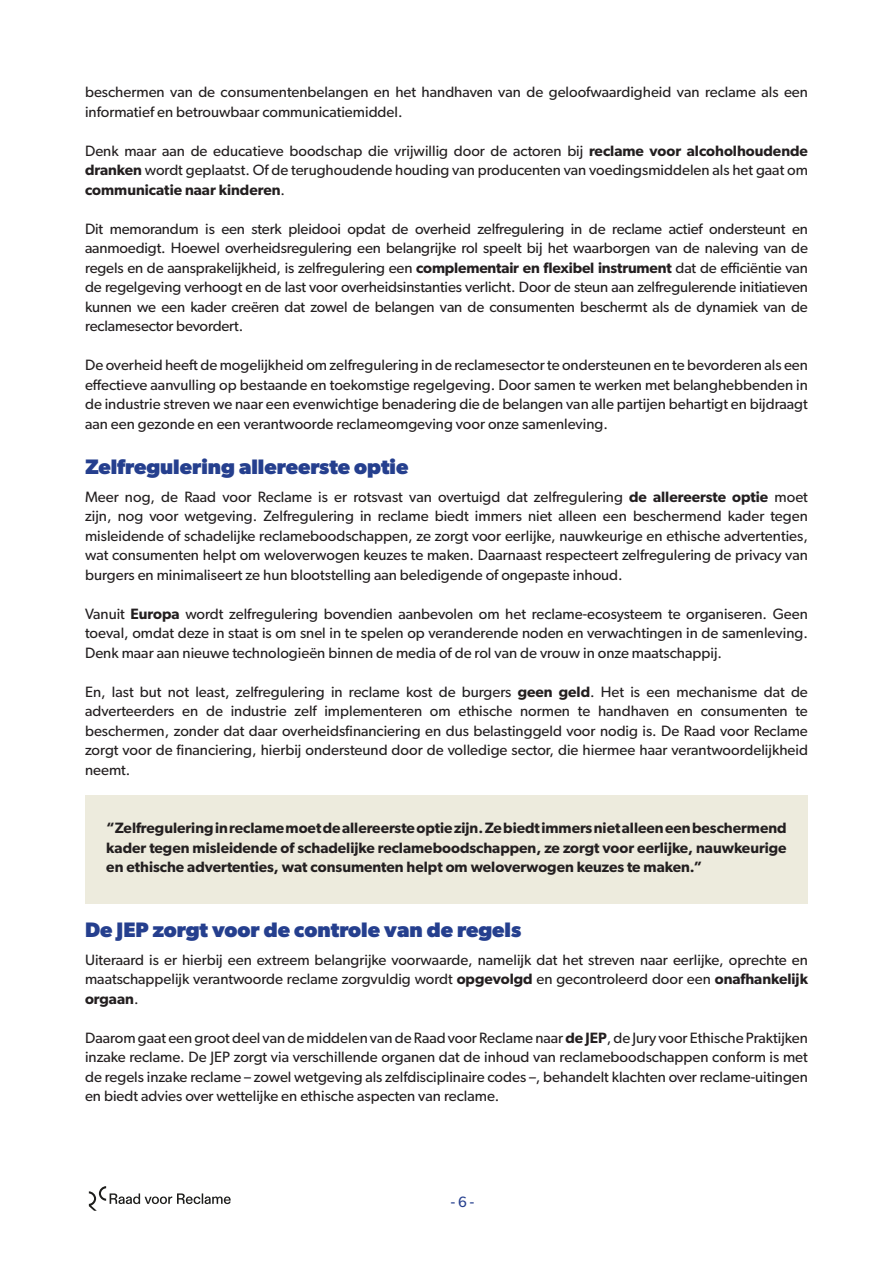
<style>
.page{position:relative;width:893px;height:1263px;background:#fff}
.page>*{position:absolute;margin:0;border:0;box-sizing:border-box;transform-origin:0 0}
.TITEL_1{font:700 21px "Gibson";color:#253f8e}
.BODY{font:15px/19.5px "Gibson";color:#231f20;text-align:justify}
.QUOTE{font:600 15px/19.5px "Gibson";color:#231f20;text-align:justify}
.t1{font:15px "Gibson";color:#253f8e}
.s1{font-weight:600}
</style>
<div class="page">
<div style="left:85px;top:795px;width:723px;height:109px;background:#edebdd"></div>
<svg style="left:89px;top:1186px;width:142px;height:25px"></svg>
<p class="BODY" style="left:85px;top:82px;width:724px">beschermen van de consumentenbelangen en het handhaven van de geloofwaardigheid van reclame als een informatief en betrouwbaar communicatiemiddel.</p>
<p class="BODY" style="left:85px;top:140px;width:724px">Denk maar aan de educatieve boodschap die vrijwillig door de actoren bij <span class="s1">reclame voor alcoholhoudende dranken</span> wordt geplaatst. Of de terughoudende houding van producenten van voedingsmiddelen als het gaat om <span class="s1">communicatie naar kinderen</span>.</p>
<p class="BODY" style="left:85px;top:218px;width:724px">Dit memorandum is een sterk pleidooi opdat de overheid zelfregulering in de reclame actief ondersteunt en aanmoedigt. Hoewel overheidsregulering een belangrijke rol speelt bij het waarborgen van de naleving van de regels en de aansprakelijkheid, is zelfregulering een <span class="s1">complementair en flexibel instrument</span> dat de efficiëntie van de regelgeving verhoogt en de last voor overheidsinstanties verlicht. Door de steun aan zelfregulerende initiatieven kunnen we een kader creëren dat zowel de belangen van de consumenten beschermt als de dynamiek van de reclamesector bevordert.</p>
<p class="BODY" style="left:85px;top:355px;width:724px">De overheid heeft de mogelijkheid om zelfregulering in de reclamesector te ondersteunen en te bevorderen als een effectieve aanvulling op bestaande en toekomstige regelgeving. Door samen te werken met belanghebbenden in de industrie streven we naar een evenwichtige benadering die de belangen van alle partijen behartigt en bijdraagt aan een gezonde en een verantwoorde reclameomgeving voor onze samenleving.</p>
<p class="TITEL_1" style="left:85px;top:454px;width:325px">Zelfregulering allereerste optie</p>
<p class="BODY" style="left:85px;top:486px;width:724px">Meer nog, de Raad voor Reclame is er rotsvast van overtuigd dat zelfregulering <span class="s1">de allereerste optie</span> moet zijn, nog voor wetgeving. Zelfregulering in reclame biedt immers niet alleen een beschermend kader tegen misleidende of schadelijke reclameboodschappen, ze zorgt voor eerlijke, nauwkeurige en ethische advertenties, wat consumenten helpt om weloverwogen keuzes te maken. Daarnaast respecteert zelfregulering de privacy van burgers en minimaliseert ze hun blootstelling aan beledigende of ongepaste inhoud.</p>
<p class="BODY" style="left:85px;top:603px;width:724px">Vanuit <span class="s1">Europa</span> wordt zelfregulering bovendien aanbevolen om het reclame-ecosysteem te organiseren. Geen toeval, omdat deze in staat is om snel in te spelen op veranderende noden en verwachtingen in de samenleving.<br>Denk maar aan nieuwe technologieën binnen de media of de rol van de vrouw in onze maatschappij.</p>
<p class="BODY" style="left:85px;top:681px;width:724px">En, last but not least, zelfregulering in reclame kost de burgers <span class="s1">geen geld</span>. Het is een mechanisme dat de adverteerders en de industrie zelf implementeren om ethische normen te handhaven en consumenten te beschermen, zonder dat daar overheidsfinanciering en dus belastinggeld voor nodig is. De Raad voor Reclame zorgt voor de financiering, hierbij ondersteund door de volledige sector, die hiermee haar verantwoordelijkheid neemt.</p>
<p class="QUOTE" style="left:106px;top:818px;width:682px">“Zelfregulering in reclame moet de allereerste optie zijn. Ze biedt immers niet alleen een beschermend kader tegen misleidende of schadelijke reclameboodschappen, ze zorgt voor eerlijke, nauwkeurige en ethische advertenties, wat consumenten helpt om weloverwogen keuzes te maken.”</p>
<p class="TITEL_1" style="left:85px;top:917px;width:438px">De JEP zorgt voor de controle van de regels</p>
<p class="BODY" style="left:85px;top:949px;width:724px">Uiteraard is er hierbij een extreem belangrijke voorwaarde, namelijk dat het streven naar eerlijke, oprechte en maatschappelijk verantwoorde reclame zorgvuldig wordt <span class="s1">opgevolgd</span> en gecontroleerd door een <span class="s1">onafhankelijk orgaan</span>.</p>
<p class="BODY" style="left:85px;top:1027px;width:724px">Daarom gaat een groot deel van de middelen van de Raad voor Reclame naar <span class="s1">de JEP</span>, de Jury voor Ethische Praktijken inzake reclame. De JEP zorgt via verschillende organen dat de inhoud van reclameboodschappen conform is met de regels inzake reclame – zowel wetgeving als zelfdisciplinaire codes –, behandelt klachten over reclame-uitingen en biedt advies over wettelijke en ethische aspecten van reclame.</p>
<p class="t1" style="left:451px;top:1193px;width:25px">- 6 -</p>
</div>
